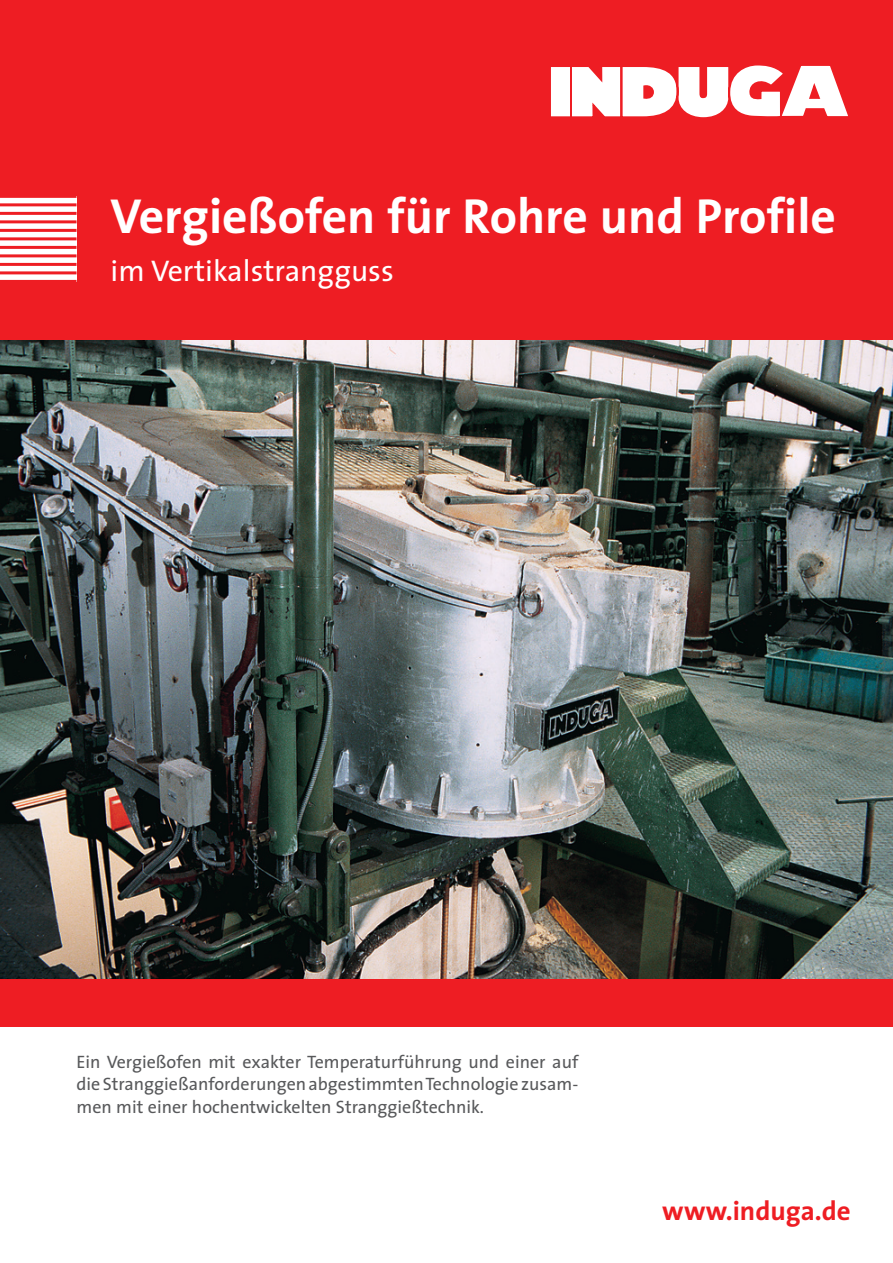
<style>
.page{position:relative;width:893px;height:1263px;background:#fff}
.page>*{position:absolute;margin:0;border:0;box-sizing:border-box;transform-origin:0 0}
.t1{font:700 49.5px "The Sans";color:#fff}
.t2{font:30px "The Sans";color:#fff}
.t3{font:700 27px "The Sans";color:#ee1d23}
.t4{font:18px/22.5px "The Sans";color:#57585a;text-align:justify}
</style>
<div class="page">
<div style="left:0;top:0;width:893px;height:340px;background:#ee1d23"></div>
<div style="left:0;top:978px;width:893px;height:48px;background:#ee1d23"></div>
<svg style="left:0;top:198px;width:77px;height:82px;fill:#fff"></svg>
<img style="left:0;top:340px;width:893px;height:638px">
<hr style="left:0;top:203px;width:77px;height:3px;background:#ee1d23">
<hr style="left:0;top:212px;width:77px;height:3px;background:#ee1d23">
<hr style="left:0;top:220px;width:77px;height:3px;background:#ee1d23">
<hr style="left:0;top:229px;width:77px;height:3px;background:#ee1d23">
<hr style="left:0;top:237px;width:77px;height:3px;background:#ee1d23">
<hr style="left:0;top:246px;width:77px;height:3px;background:#ee1d23">
<hr style="left:0;top:254px;width:77px;height:3px;background:#ee1d23">
<hr style="left:0;top:263px;width:77px;height:3px;background:#ee1d23">
<hr style="left:0;top:271px;width:77px;height:3px;background:#ee1d23">
<svg style="left:551px;top:65px;width:297px;height:53px"></svg>
<h1 class="t1" style="left:111px;top:175px;width:727px">Vergießofen für Rohre und Profile</h1>
<h2 class="t2" style="left:111px;top:246px;width:285px">im Vertikalstrangguss</h2>
<p class="t4" style="left:77px;top:1050px;width:503px">Ein Vergießofen mit exakter Temperaturführung und einer auf die Stranggießanforderungen abgestimmten Technologie zusam&shy;men mit einer hochentwickelten Stranggießtechnik.</p>
<h3 class="t3" style="left:662px;top:1188px;width:190px">www.induga.de</h3>
</div>
